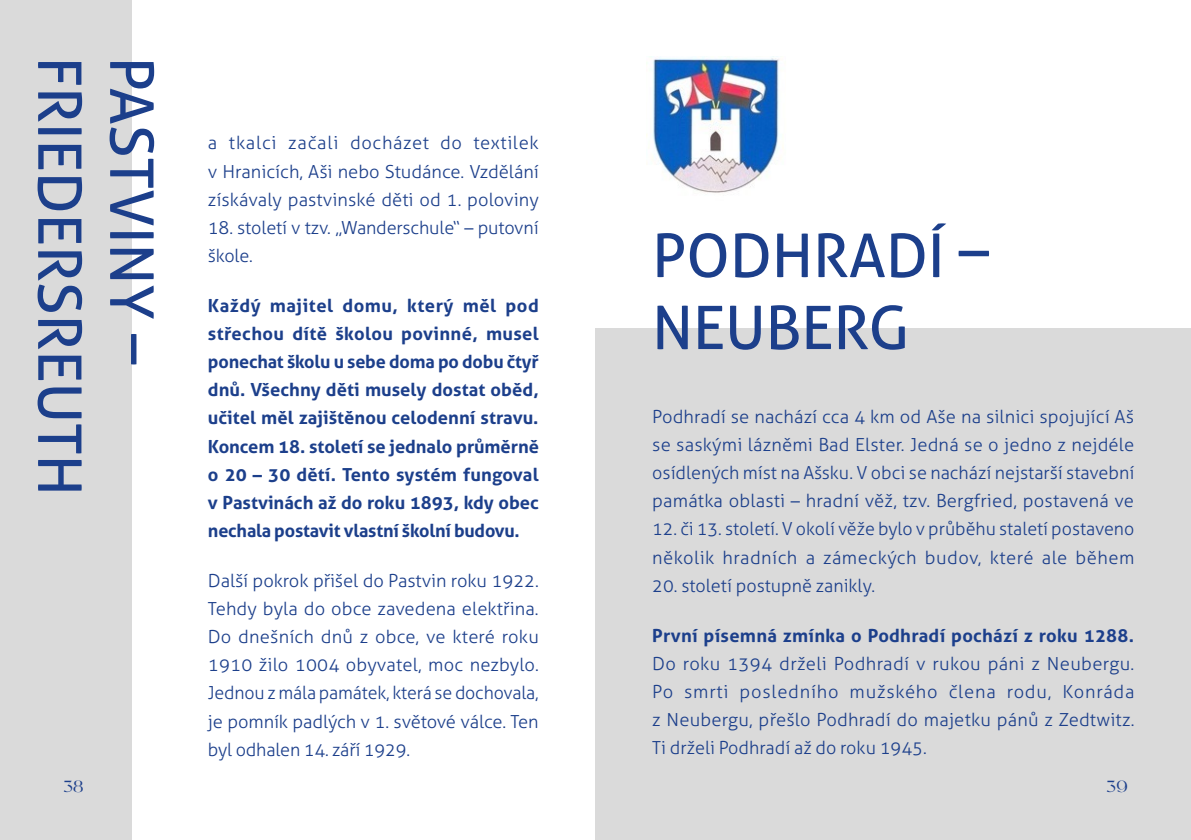
<style>
.page{position:relative;width:1191px;height:840px;background:#fff}
.page>*{position:absolute;margin:0;border:0;box-sizing:border-box;transform-origin:0 0}
.t1{font:60px/72px "Aller";color:#1c3f8b}
.t2{font:300 18px/28px "Aller";color:#1c3f8b;text-align:justify}
.t3{font:700 18px/28px "Aller";color:#1c3f8b;text-align:justify}
.t4{font:16px "Black Mango";color:#1c3f8b}
</style>
<div class="page">
<div style="left:595px;top:328px;width:596px;height:511px;background:#dadada"></div>
<div style="left:0;top:0;width:131px;height:839px;background:#dadada"></div>
<img style="left:646px;top:57px;width:133px;height:136px">
<h1 class="t1" style="left:168px;top:57px;width:440px;rotate:90deg">PASTVINY –<br>FRIEDERSREUTH</h1>
<p class="t2" style="left:208px;top:129px;width:332px">a tkalci začali docházet do textilek v Hranicích, Aši nebo Studánce. Vzdělání získávaly pastvinské děti od 1. poloviny</p>
<p class="t2" style="left:208px;top:213px;width:332px">18. století v tzv. „Wanderschule“ – putovní škole.</p>
<p class="t3" style="left:208px;top:292px;width:332px">Každý majitel domu, který měl pod střechou dítě školou povinné, musel ponechat školu u sebe doma po dobu čtyř dnů. Všechny děti musely dostat oběd, učitel měl zajištěnou celodenní stravu.<br>Koncem 18. století se jednalo průměrně o 20 – 30 dětí. Tento systém fungoval v Pastvinách až do roku 1893, kdy obec nechala postavit vlastní školní budovu.</p>
<p class="t2" style="left:208px;top:566px;width:332px">Další pokrok přišel do Pastvin roku 1922.<br>Tehdy byla do obce zavedena elektřina.<br>Do dnešních dnů z obce, ve které roku 1910 žilo 1004 obyvatel, moc nezbylo.<br>Jednou z mála památek, která se dochovala, je pomník padlých v 1. světové válce. Ten byl odhalen 14. září 1929.</p>
<h1 class="t1" style="left:652px;top:219px;width:338px">PODHRADÍ –<br>NEUBERG</h1>
<p class="t2" style="left:652px;top:403px;width:483px">Podhradí se nachází cca 4 km od Aše na silnici spojující Aš se saskými lázněmi Bad Elster. Jedná se o jedno z nejdéle osídlených míst na Ašsku. V obci se nachází nejstarší stavební památka oblasti – hradní věž, tzv. Bergfried, postavená ve</p>
<p class="t2" style="left:652px;top:515px;width:484px">12. či 13. století. V okolí věže bylo v průběhu staletí postaveno několik hradních a zámeckých budov, které ale během</p>
<p class="t2" style="left:652px;top:571px;width:224px">20. století postupně zanikly.</p>
<p class="t3" style="left:652px;top:621px;width:483px">První písemná zmínka o Podhradí pochází z roku 1288.</p>
<p class="t2" style="left:652px;top:649px;width:484px">Do roku 1394 drželi Podhradí v rukou páni z Neubergu.<br>Po smrti posledního mužského člena rodu, Konráda z Neubergu, přešlo Podhradí do majetku pánů z Zedtwitz.<br>Ti drželi Podhradí až do roku 1945.</p>
<p class="t4" style="left:64px;top:775px;width:22px">38</p>
<p class="t4" style="left:1106px;top:775px;width:23px">39</p>
</div>
